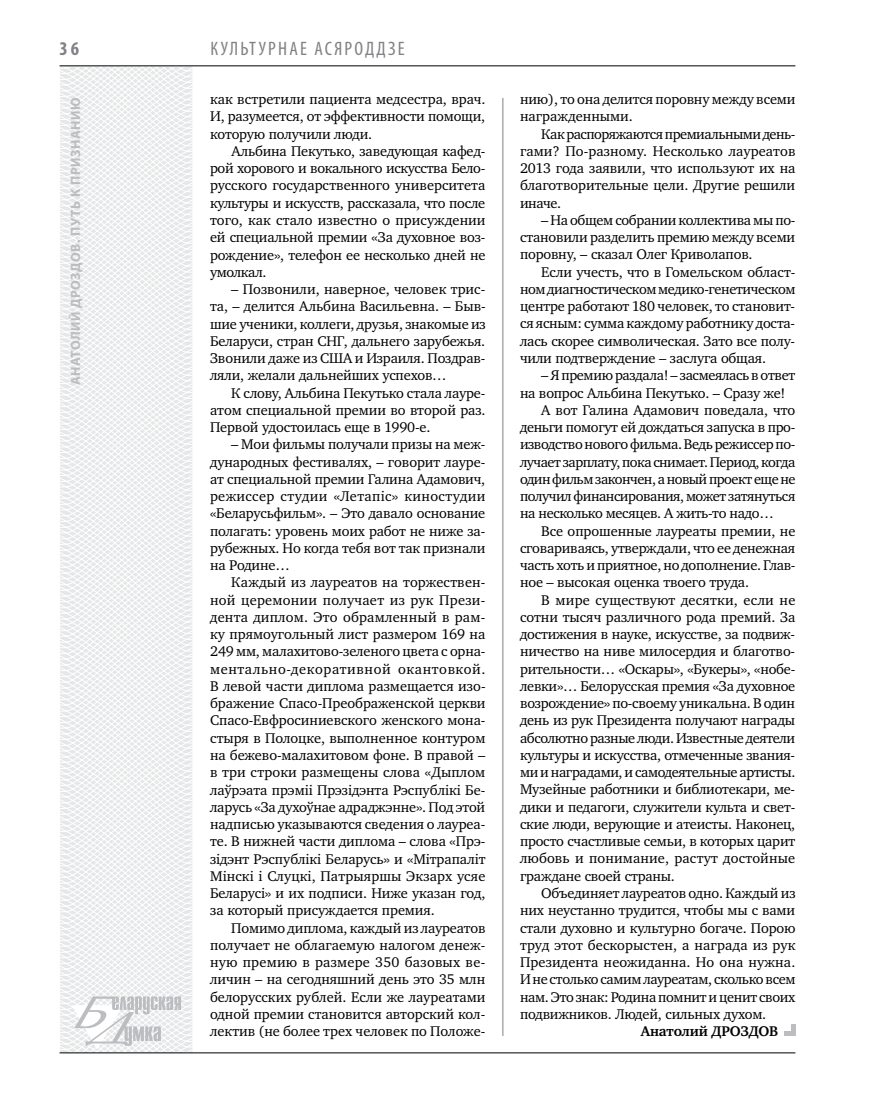
<style>
.page{position:relative;width:872px;height:1106px;background:#fff}
.page>*{position:absolute;margin:0;border:0;box-sizing:border-box;transform-origin:0 0}
.t1{font:condensed 19.5px "Myriad Pro";letter-spacing:.15em;color:#808285}
.t2{font:700 condensed 19.5px "Myriad Pro";color:#808285}
.t3{font:14.4px/17.2px "Charter C";letter-spacing:-.01em;color:#000;text-align:justify}
.t4{font:14.4px "Charter C";letter-spacing:-.03em;color:#000}
.t5{font:14.4px "Charter C";letter-spacing:.01em;color:#000}
.t6{font:14.4px "Charter C";letter-spacing:-.035em;color:#000}
.t7{font:700 14.4px "Charter C";letter-spacing:-.01em;color:#000}
.t8{font:700 13.5px "Myriad Pro";letter-spacing:.04em;color:#bcbdc0}
</style>
<div class="page">
<svg style="left:59px;top:65px;width:192px;height:989px"></svg>
<hr style="left:502px;top:98px;width:1px;height:938px;background:#808285">
<hr style="left:60px;top:1052px;width:735px;height:1px;background:#000">
<svg style="left:71px;top:996px;width:110px;height:53px"></svg>
<hr style="left:60px;top:65px;width:735px;height:1px;background:#000">
<hr style="left:791px;top:1024px;width:4px;height:12px;background:#bcbdc0">
<div style="left:783px;top:1031px;width:12px;height:5px;background:#bcbdc0"></div>
<h1 class="t2" style="left:60px;top:37px;width:21px">36</h1>
<p class="t8" style="left:67px;top:385px;width:289px;rotate:-90deg">Анатолий ДРОЗДОВ. Путь к признанию</p>
<h1 class="t1" style="left:210px;top:37px;width:196px">культурнае асяроддзе</h1>
<p class="t3" style="left:210px;top:91px;width:277px">как встретили пациента медсестра, врач.<br>И, разумеется, от эффективности помощи, которую получили люди.</p>
<p class="t3" style="left:210px;top:143px;width:277px;text-indent:21px">Альбина Пекутько, заведующая кафед&shy;рой хорового и вокального искусства Бело&shy;русского государственного университета культуры и искусств, рассказала, что после того, как стало известно о присуждении ей специальной премии «За духовное воз&shy;рождение», телефон ее несколько дней не умолкал.</p>
<p class="t3" style="left:210px;top:281px;width:277px;text-indent:21px">– Позвонили, наверное, человек трис&shy;та, – делится Альбина Васильевна. – Быв&shy;шие ученики, коллеги, друзья, знакомые из Беларуси, стран СНГ, дальнего зарубежья.<br>Звонили даже из США и Израиля. Поздрав&shy;ляли, желали дальнейших успехов…</p>
<p class="t3" style="left:210px;top:384px;width:277px;text-indent:21px">К слову, Альбина Пекутько стала лауре&shy;атом специальной премии во второй раз.<br>Первой удостоилась еще в 1990-е.</p>
<p class="t3" style="left:210px;top:436px;width:277px;text-indent:21px">– Мои фильмы получали призы на меж&shy;дународных фестивалях, – говорит лауре&shy;ат специальной премии Галина Адамович, режиссер студии «Летапіс» киностудии «Беларусьфильм». – Это давало основание полагать: уровень моих работ не ниже за&shy;рубежных. Но когда тебя вот так признали на Родине…</p>
<p class="t3" style="left:210px;top:574px;width:277px;text-indent:21px">Каждый из лауреатов на торжествен&shy;ной церемонии получает из рук Прези&shy;дента диплом. Это обрамленный в рам&shy;ку прямоугольный лист размером 169 на 249 мм, малахитово-зеленого цвета с орна&shy;ментально-декоративной окантовкой.<br>В левой части диплома размещается изо&shy;бражение Спасо-Преображенской церкви Спасо-Евфросиниевского женского мона&shy;стыря в Полоцке, выполненное контуром на бежево-малахитовом фоне. В правой – в три строки размещены слова «Дыплом лаўрэата прэміі Прэзідэнта Рэспублікі Бе&shy;ларусь «За духоўнае адраджэнне». Под этой надписью указываются сведения о лауреа&shy;те. В нижней части диплома – слова «Прэ&shy;зідэнт Рэспублікі Беларусь» и «Мітрапаліт Мінскі і Слуцкі, Патрыяршы Экзарх усяе Беларусі» и их подписи. Ниже указан год, за который присуждается премия.</p>
<p class="t3" style="left:210px;top:919px;width:277px;text-indent:21px">Помимо диплома, каждый из лауреатов получает не облагаемую налогом денеж&shy;ную премию в размере 350 базовых ве&shy;личин – на сегодняшний день это 35 млн белорусских рублей. Если же лауреатами одной премии становится авторский кол&shy;лектив (не более трех человек по Положе-</p>
<p class="t3" style="left:520px;top:91px;width:277px">нию), то она делится поровну между всеми награжденными.</p>
<p class="t3" style="left:520px;top:125px;width:277px;text-indent:21px">Как распоряжаются премиальными день&shy;гами? По-разному. Несколько лауреатов 2013 года заявили, что используют их на благотворительные цели. Другие решили иначе.</p>
<p class="t3" style="left:520px;top:211px;width:277px;text-indent:21px">– На общем собрании коллектива мы по&shy;становили разделить премию между всеми поровну, – сказал Олег Криволапов.</p>
<p class="t3" style="left:520px;top:263px;width:277px;text-indent:21px">Если учесть, что в Гомельском област&shy;ном диагностическом медико-генетическом центре работают 180 человек, то становит&shy;ся ясным: сумма каждому работнику доста&shy;лась скорее символическая. Зато все полу&shy;чили подтверждение – заслуга общая.</p>
<p class="t3" style="left:541px;top:367px;width:255px">– Я премию раздала! – засмеялась в ответ</p>
<p class="t3" style="left:520px;top:384px;width:267px">на вопрос Альбина Пекутько. – Сразу же!</p>
<p class="t3" style="left:541px;top:401px;width:255px">А вот Галина Адамович поведала, что</p>
<p class="t3" style="left:520px;top:418px;width:277px">деньги помогут ей дождаться запуска в про-</p>
<p class="t4" style="left:520px;top:436px;width:277px">изводство нового фильма. Ведь режиссер по-</p>
<p class="t6" style="left:520px;top:453px;width:277px">лучает зарплату, пока снимает. Период, когда</p>
<p class="t6" style="left:520px;top:471px;width:277px">один фильм закончен, а новый проект еще не</p>
<p class="t4" style="left:520px;top:488px;width:277px">получил финансирования, может затянуться</p>
<p class="t3" style="left:520px;top:505px;width:255px">на несколько месяцев. А жить-то надо…</p>
<p class="t3" style="left:541px;top:522px;width:256px">Все опрошенные лауреаты премии, не</p>
<p class="t3" style="left:520px;top:539px;width:277px">сговариваясь, утверждали, что ее денежная</p>
<p class="t3" style="left:520px;top:556px;width:277px">часть хоть и приятное, но дополнение. Глав-</p>
<p class="t3" style="left:520px;top:574px;width:230px">ное – высокая оценка твоего труда.</p>
<p class="t5" style="left:541px;top:591px;width:256px">В мире существуют десятки, если не</p>
<p class="t3" style="left:520px;top:608px;width:277px">сотни тысяч различного рода премий. За</p>
<p class="t3" style="left:520px;top:625px;width:277px">достижения в науке, искусстве, за подвиж-</p>
<p class="t3" style="left:520px;top:643px;width:277px">ничество на ниве милосердия и благотво-</p>
<p class="t3" style="left:520px;top:660px;width:277px">рительности… «Оскары», «Букеры», «нобе-</p>
<p class="t3" style="left:520px;top:677px;width:277px">левки»… Белорусская премия «За духовное</p>
<p class="t3" style="left:520px;top:695px;width:277px">возрождение» по-своему уникальна. В один</p>
<p class="t3" style="left:520px;top:712px;width:277px">день из рук Президента получают награды</p>
<p class="t4" style="left:520px;top:730px;width:277px">абсолютно разные люди. Известные деятели</p>
<p class="t3" style="left:520px;top:746px;width:277px">культуры и искусства, отмеченные звания-</p>
<p class="t3" style="left:520px;top:764px;width:277px">ми и наградами, и самодеятельные артисты.</p>
<p class="t3" style="left:520px;top:781px;width:277px">Музейные работники и библиотекари, ме-</p>
<p class="t3" style="left:520px;top:798px;width:277px">дики и педагоги, служители культа и свет-</p>
<p class="t3" style="left:520px;top:815px;width:277px">ские люди, верующие и атеисты. Наконец,</p>
<p class="t3" style="left:520px;top:833px;width:277px">просто счастливые семьи, в которых царит</p>
<p class="t5" style="left:520px;top:850px;width:277px">любовь и понимание, растут достойные</p>
<p class="t3" style="left:520px;top:867px;width:156px">граждане своей страны.</p>
<p class="t3" style="left:541px;top:884px;width:256px">Объединяет лауреатов одно. Каждый из</p>
<p class="t3" style="left:520px;top:902px;width:277px">них неустанно трудится, чтобы мы с вами</p>
<p class="t3" style="left:520px;top:919px;width:277px">стали духовно и культурно богаче. Порою</p>
<p class="t3" style="left:520px;top:936px;width:277px">труд этот бескорыстен, а награда из рук</p>
<p class="t5" style="left:520px;top:954px;width:277px">Президента неожиданна. Но она нужна.</p>
<p class="t3" style="left:520px;top:971px;width:277px">И не столько самим лауреатам, сколько всем</p>
<p class="t3" style="left:520px;top:988px;width:277px">нам. Это знак: Родина помнит и ценит своих</p>
<p class="t3" style="left:520px;top:1005px;width:248px">подвижников. Людей, сильных духом.</p>
<p class="t7" style="left:641px;top:1023px;width:139px">Анатолий ДРОЗДОВ</p>
</div>
